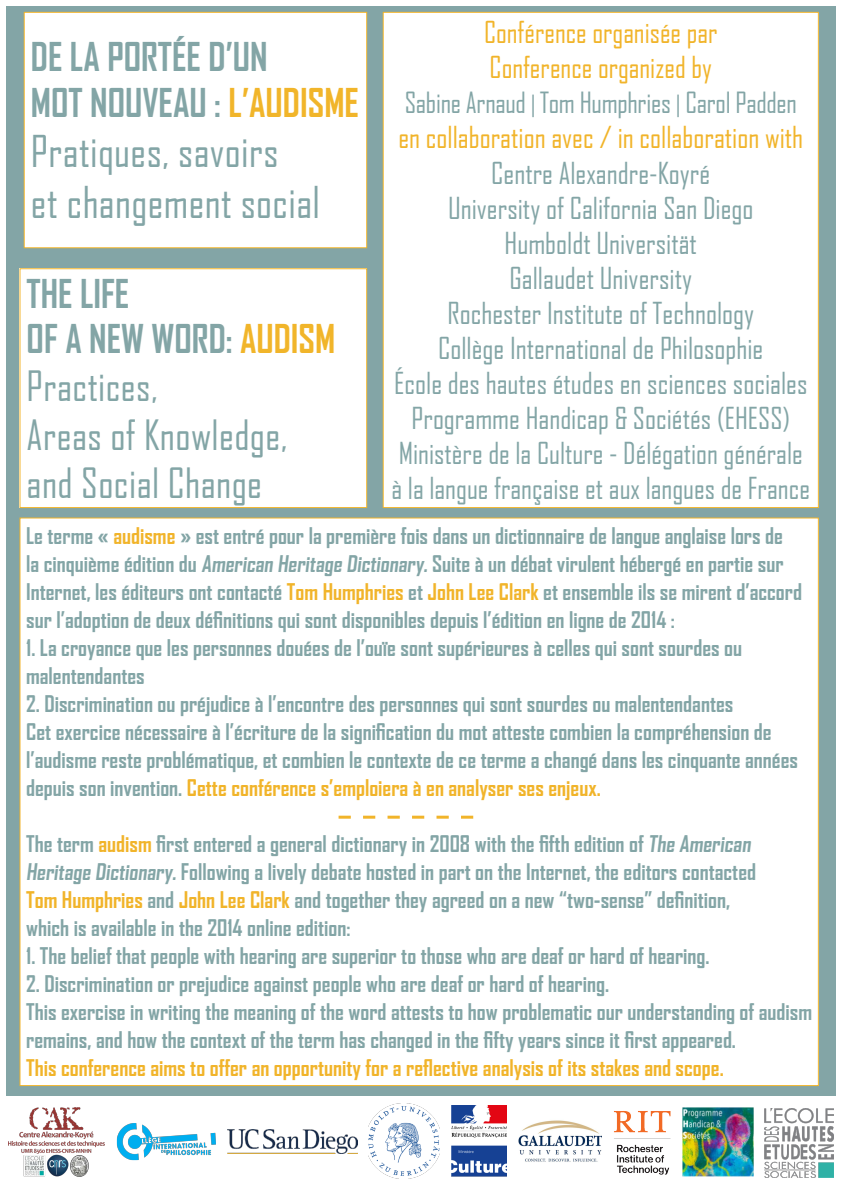
<style>
.page{position:relative;width:842px;height:1191px;background:#83a5a6}
.page>*{position:absolute;margin:0;border:0;box-sizing:border-box;transform-origin:0 0}
.t1{font:42px "Agency FB";letter-spacing:.01em;color:#83a5a6}
.t2{font:40px "Agency FB";letter-spacing:.01em;color:#83a5a6}
.t3{font:700 38px "Agency FB";color:#83a5a6;scale:.96 1}
.t4{font:29px "Agency FB";color:#83a5a6}
.t5{font:29px "Agency FB";color:#f1b42a}
.t6{font:28px "Agency FB";letter-spacing:-.01em;color:#83a5a6}
.t7{font:700 22px/28px "Agency FB";color:#83a5a6}
.t8{font:700 22px "Agency FB";color:#f1b42a}
.s1{font-size:24px}
.s2{color:#f1b52a}
.s3{color:#f1b42a}
</style>
<div class="page">
<div style="left:0;top:0;width:842px;height:6px;background:#fff"></div>
<div style="left:0;top:3px;width:6px;height:1188px;background:#fff"></div>
<div style="left:0;top:1185px;width:842px;height:6px;background:#fff"></div>
<div style="left:836px;top:3px;width:6px;height:1188px;background:#fff"></div>
<div style="left:383px;top:12px;width:435px;height:495px;background:#fff"></div>
<div style="left:26px;top:14px;width:339px;height:232px;background:#fff"></div>
<div style="left:24px;top:12px;width:343px;height:236px;border:1px solid #f1b42a"></div>
<div style="left:21px;top:270px;width:344px;height:236px;background:#fff"></div>
<div style="left:19px;top:268px;width:348px;height:240px;border:1px solid #f1b42a"></div>
<div style="left:20px;top:518px;width:798px;height:567px;background:#fff"></div>
<div style="left:0;top:1096px;width:842px;height:90px;background:#fff"></div>
<svg style="left:339px;top:815px;width:134px;height:3px"></svg>
<img style="left:8px;top:1107px;width:97px;height:69px">
<img style="left:116px;top:1123px;width:99px;height:37px">
<img style="left:369px;top:1103px;width:70px;height:75px">
<img style="left:682px;top:1107px;width:71px;height:69px">
<img style="left:518px;top:1120px;width:84px;height:42px">
<img style="left:227px;top:1129px;width:130px;height:25px">
<img style="left:614px;top:1111px;width:57px;height:64px">
<img style="left:451px;top:1105px;width:56px;height:71px">
<img style="left:765px;top:1108px;width:69px;height:70px">
<p class="t5" style="left:484px;top:15px;width:235px">Conférence organisée par</p>
<p class="t5" style="left:490px;top:50px;width:224px">Conference organized by</p>
<p class="t6" style="left:405px;top:86px;width:394px">Sabine Arnaud <span class="s1">|</span> Tom Humphries <span class="s1">|</span> Carol Padden</p>
<p class="t5" style="left:398px;top:120px;width:406px">en collaboration avec / in collaboration with</p>
<p class="t4" style="left:491px;top:155px;width:221px">Centre Alexandre-Koyré</p>
<p class="t4" style="left:448px;top:190px;width:307px">University of California San Diego</p>
<p class="t4" style="left:505px;top:225px;width:194px">Humboldt Universität</p>
<p class="t4" style="left:509px;top:260px;width:184px">Gallaudet University</p>
<p class="t4" style="left:447px;top:295px;width:308px">Rochester Institute of Technology</p>
<p class="t4" style="left:438px;top:330px;width:327px">Collège International de Philosophie</p>
<p class="t4" style="left:394px;top:365px;width:415px">École des hautes études en sciences sociales</p>
<p class="t4" style="left:411px;top:400px;width:380px">Programme Handicap &amp; Sociétés (EHESS)</p>
<p class="t4" style="left:399px;top:435px;width:406px">Ministère de la Culture - Délégation générale</p>
<p class="t4" style="left:392px;top:470px;width:420px">à la langue française et aux langues de France</p>
<p class="t3" style="left:31px;top:33px;width:248px">DE LA PORTÉE D’UN</p>
<p class="t3" style="left:31px;top:79px;width:343px">MOT NOUVEAU : <span class="s2">L’AUDISME</span></p>
<p class="t1" style="left:31px;top:126px;width:249px">Pratiques, savoirs</p>
<p class="t1" style="left:31px;top:176px;width:291px">et changement social</p>
<p class="t3" style="left:27px;top:270px;width:109px">THE LIFE</p>
<p class="t3" style="left:27px;top:315px;width:323px">OF A NEW WORD: <span class="s2">AUDISM</span></p>
<p class="t2" style="left:27px;top:362px;width:132px">Practices,</p>
<p class="t2" style="left:27px;top:410px;width:262px">Areas of Knowledge,</p>
<p class="t2" style="left:27px;top:458px;width:237px">and Social Change</p>
<p class="t7" style="left:26px;top:521px;width:777px">Le terme « <span class="s3">audisme</span> » est entré pour la première fois dans un dictionnaire de langue anglaise lors de<br>la cinquième édition du American Heritage Dictionary.Suite à un débat virulent hébergé en partie sur Internet, les éditeurs ont contacté <span class="s3">Tom Humphries</span> et <span class="s3">John Lee Clark</span> et ensemble ils se mirent d’accord sur l’adoption de deux définitions qui sont disponibles depuis l’édition en ligne de 2014 :</p>
<p class="t7" style="left:26px;top:633px;width:717px">1. La croyance que les personnes douées de l’ouïe sont supérieures à celles qui sont sourdes ou malentendantes</p>
<p class="t7" style="left:26px;top:689px;width:709px">2. Discrimination ou préjudice à l’encontre des personnes qui sont sourdes ou malentendantes</p>
<p class="t7" style="left:26px;top:717px;width:773px">Cet exercice nécessaire à l’écriture de la signification du mot atteste combien la compréhension de l’audisme reste problématique, et combien le contexte de ce terme a changé dans les cinquante années depuis son invention. <span class="s3">Cette conférence s’emploiera à en analyser ses enjeux.</span></p>
<p class="t7" style="left:26px;top:829px;width:731px;text-align:justify">The term <span class="s3">audism</span> first entered a general dictionary in 2008 with the fifth edition of The American Heritage Dictionary.Following a lively debate hosted in part on the Internet, the editors contacted <span class="s3">Tom Humphries</span> and <span class="s3">John Lee Clark</span> and together they agreed on a new “two-sense” definition,</p>
<p class="t7" style="left:26px;top:913px;width:326px">which is available in the 2014 online edition:</p>
<p class="t7" style="left:26px;top:941px;width:685px">1. The belief that people with hearing are superior to those who are deaf or hard of hearing.</p>
<p class="t7" style="left:26px;top:969px;width:584px">2. Discrimination or prejudice against people who are deaf or hard of hearing.</p>
<p class="t7" style="left:26px;top:997px;width:787px">This exercise in writing the meaning of the word attests to how problematic our understanding of audism remains, and how the context of the term has changed in the fifty years since it first appeared.</p>
<p class="t8" style="left:26px;top:1054px;width:699px">This conference aims to offer an opportunity for a reflective analysis of its stakes and scope.</p>
</div>
